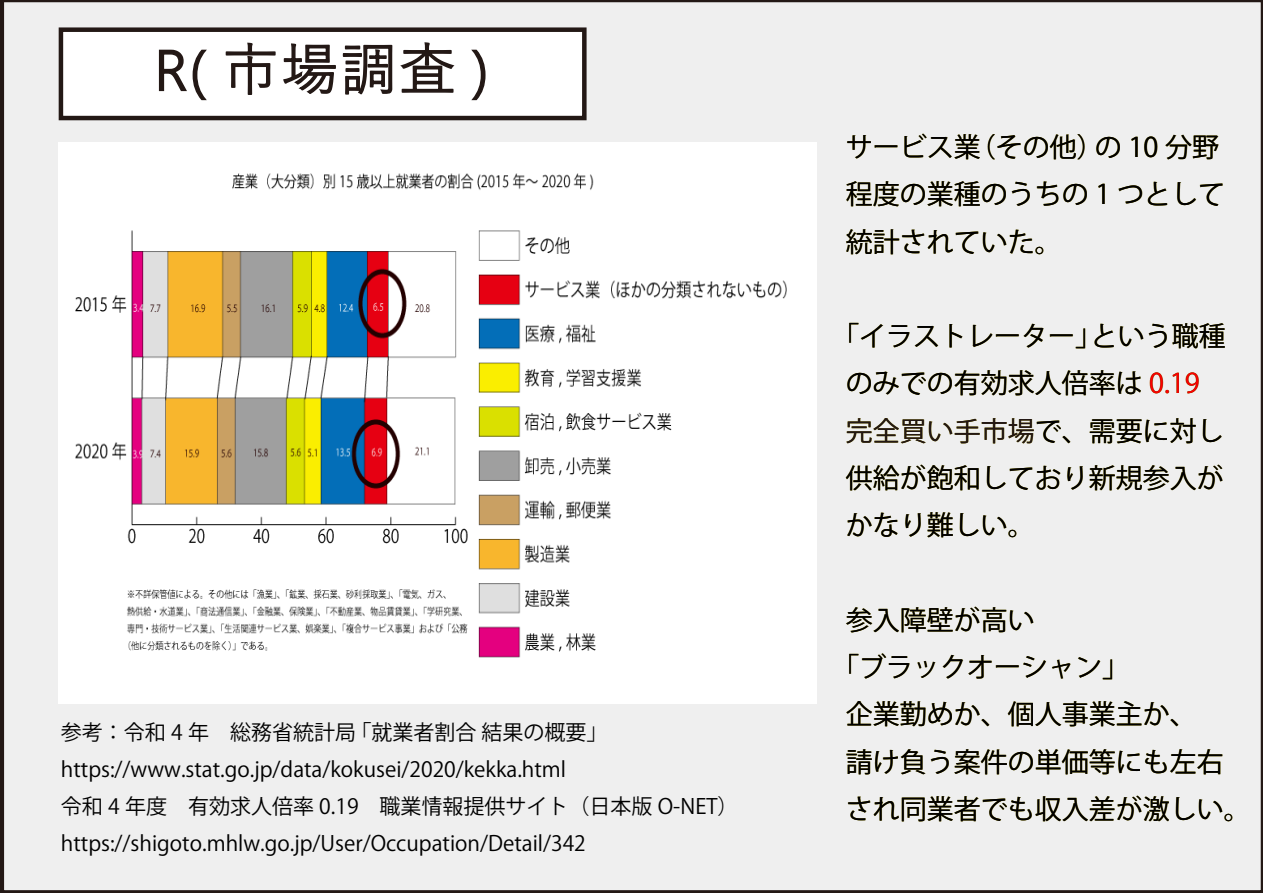
<style>
.page{position:relative;width:1263px;height:893px;background:#efefef}
.page>*{position:absolute;margin:0;border:0;box-sizing:border-box;transform-origin:0 0}
.t1{font:300 57px "Yu Gothic UI";color:#231815}
.t2{font:27px/47.2px "Koz Go Pro";color:#000}
.t3{font:21px/36.8px "Koz Go Pro";color:#000}
.s1{color:#f00}
.s2{color:rgb(35 24 21/.98)}
</style>
<div class="page">
<img style="left:58px;top:142px;width:758px;height:561px">
<div style="left:59px;top:27px;width:528px;height:93px;background:#fff;border:4px solid #231815"></div>
<svg style="left:158px;top:49px;width:49px;height:52px"></svg>
<svg style="left:225px;top:42px;width:51px;height:53px"></svg>
<svg style="left:283px;top:42px;width:172px;height:53px"></svg>
<svg style="left:471px;top:49px;width:15px;height:52px"></svg>
<h1 class="t1" style="left:154px;top:17px;width:336px">R( 市場調査 )</h1>
<p class="t3" style="left:61px;top:715px;width:679px">参考：令和 4 年　総務省統計局 「就業者割合 結果の概要」https://www.stat.go.jp/data/kokusei/2020/kekka.html<br>令和 4 年度　有効求人倍率 0.19　職業情報提供サイト（日本版 O-NET）https://shigoto.mhlw.go.jp/User/Occupation/Detail/342</p>
<p class="t2" style="left:846px;top:124px;width:381px">サービス業（その他）の 10 分野程度の業種のうちの 1 つとして統計されていた。</p>
<p class="t2" style="left:846px;top:313px;width:382px;text-indent:-14px">「イラストレーター」という職種のみでの有効求人倍率は <span class="s1">0.19</span><span class="s2">完全買い手市場</span>で、需要に対し供給が飽和しており新規参入がかなり難しい。</p>
<p class="t2" style="left:846px;top:597px;width:190px">参入障壁が高い</p>
<p class="t2" style="left:832px;top:644px;width:298px">「ブラックオーシャン」</p>
<p class="t2" style="left:846px;top:691px;width:352px">企業勤めか、個人事業主か、</p>
<p class="t2" style="left:846px;top:739px;width:379px">請け負う案件の単価等にも左右</p>
<p class="t2" style="left:846px;top:786px;width:406px">され同業者でも収入差が激しい。</p>
</div>
